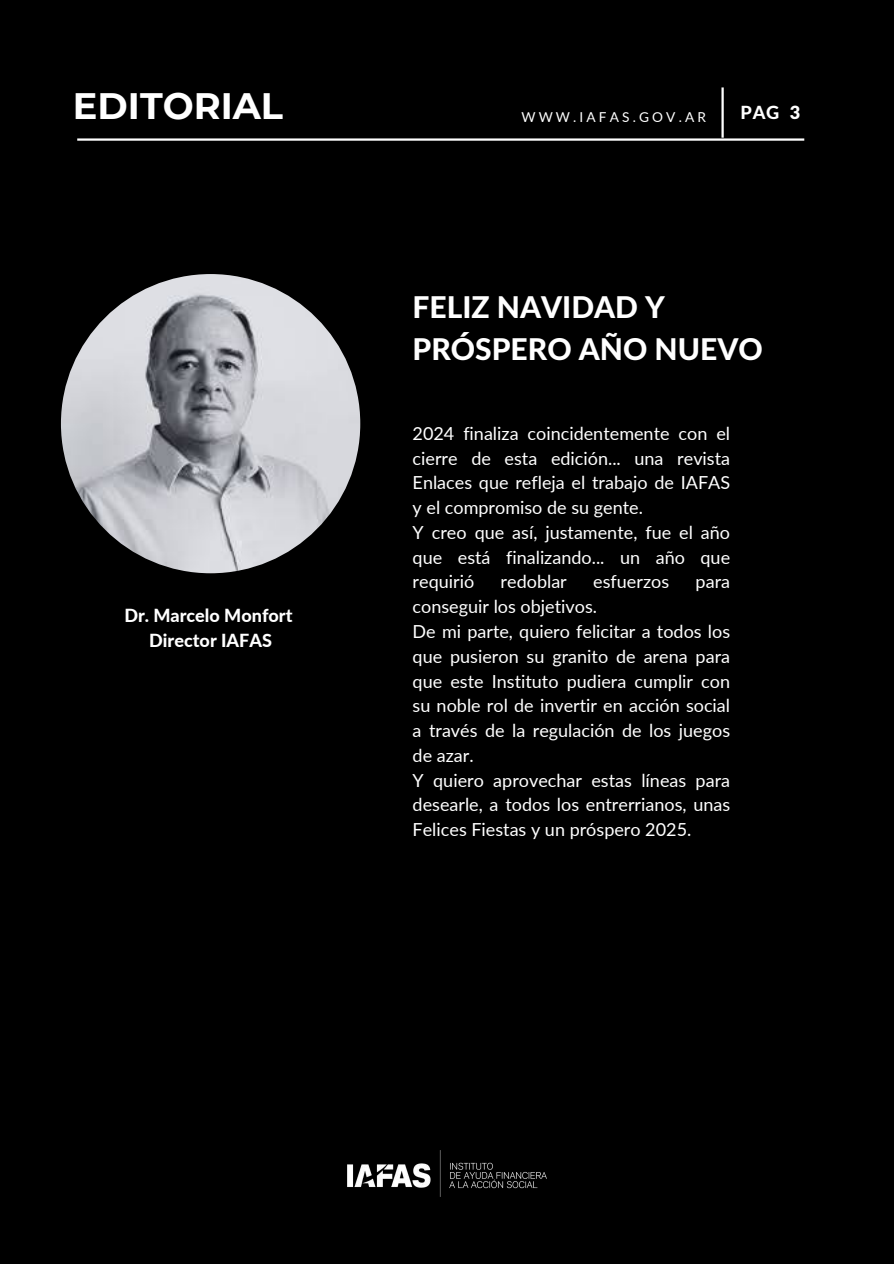
<style>
.page{position:relative;width:894px;height:1264px;background:#fff}
.page>*{position:absolute;margin:0;border:0;box-sizing:border-box;transform-origin:0 0}
.t1{font:700 36.75px "Montserrat";color:#fff}
.t2{font:800 30px/41.7px "Lato Latin";color:#fff}
.t3{font:800 18.15px "Lato Latin";color:#fff}
.t4{font:18px/24.8px "Lato";color:#fff}
.t5{font:800 18px/24.8px "Lato";color:#fff;text-align:center}
.t6{font:13.65px "Lato";letter-spacing:.23em;color:#fff}
.s1{font-weight:900}
</style>
<div class="page">
<div style="left:0;top:0;width:893px;height:1263px;background:#000"></div>
<hr style="left:77px;top:138px;width:727px;height:3px;background:#fff">
<hr style="left:721px;top:87px;width:2px;height:51px;background:#fff">
<img style="left:347px;top:1150px;width:199px;height:46px">
<img style="left:61px;top:274px;width:299px;height:299px;border-radius:50%">
<p class="t1" style="left:73px;top:83px;width:211px">EDITORIAL</p>
<p class="t5" style="left:124px;top:602px;width:169px">Dr. Marcelo Monfort<br>Director IAFAS</p>
<h1 class="t6" style="left:521px;top:109px;width:186px">WWW.IAFAS.GOV.AR</h1>
<p class="t3" style="left:740px;top:105px;width:61px">PAG <span class="s1">3</span></p>
<h3 class="t2" style="left:412px;top:288px;width:351px">FELIZ NAVIDAD Y<br>PRÓSPERO AÑO NUEVO</h3>
<p class="t4" style="left:412px;top:420px;width:319px">2024 finaliza coincidentemente con el cierre de esta edición... una revista<br>Enlaces que refleja el trabajo de IAFAS y el compromiso de su gente.<br>Y creo que así, justamente, fue el año que está finalizando... un año que requirió</p>
<p class="t4" style="left:500px;top:569px;width:68px">redoblar</p>
<p class="t4" style="left:593px;top:569px;width:77px">esfuerzos</p>
<p class="t4" style="left:695px;top:569px;width:36px">para</p>
<p class="t4" style="left:412px;top:594px;width:319px">conseguir los objetivos.<br>De mi parte, quiero felicitar a todos los que pusieron su granito de arena para que este Instituto pudiera cumplir con su noble rol de invertir en acción social a través de la regulación de los juegos de azar.<br>Y quiero aprovechar estas líneas para desearle, a todos los entrerrianos, unas Felices Fiestas y un próspero 2025.</p>
</div>
